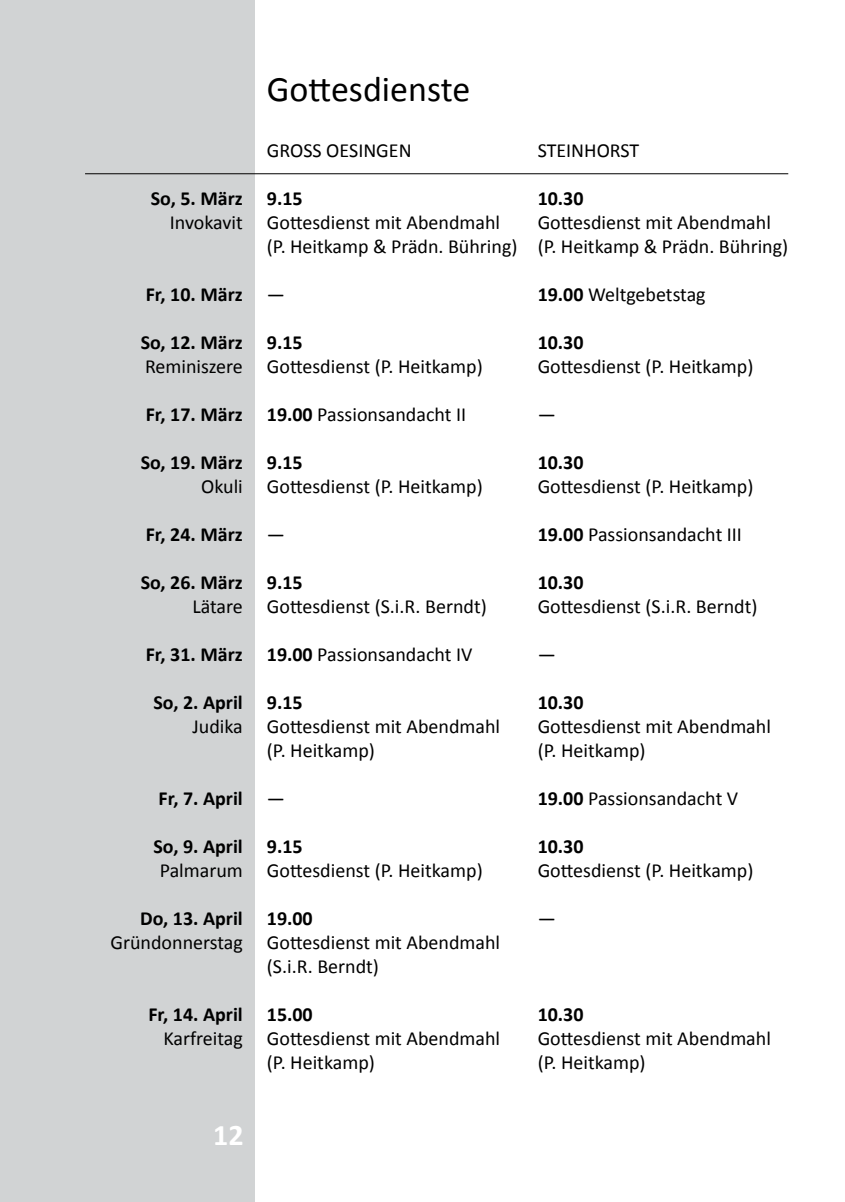
<style>
.page{position:relative;width:845px;height:1202px;background:#fff}
.page>*{position:absolute;margin:0;border:0;box-sizing:border-box;transform-origin:0 0}
.t1{font:36px "Calibri";color:#000}
.t2{font:700 30px "Calibri";color:#fff}
.t3{font:20px/24px "Calibri";color:#000}
.t4{font:700 20px "Calibri";color:#000}
.s1{font-weight:700}
</style>
<div class="page">
<div style="left:0;top:0;width:255px;height:1202px;background:#d1d3d4"></div>
<hr style="left:85px;top:173px;width:703px;height:1px;background:#000">
<p class="t4" style="left:151px;top:185px;width:93px">So, 5. März</p>
<p class="t3" style="left:170px;top:210px;width:74px">Invokavit</p>
<p class="t4" style="left:146px;top:281px;width:99px">Fr, 10. März</p>
<p class="t4" style="left:141px;top:329px;width:104px">So, 12. März</p>
<p class="t3" style="left:145px;top:354px;width:99px">Reminiszere</p>
<p class="t4" style="left:146px;top:401px;width:99px">Fr, 17. März</p>
<p class="t4" style="left:141px;top:449px;width:104px">So, 19. März</p>
<p class="t3" style="left:201px;top:474px;width:43px">Okuli</p>
<p class="t4" style="left:146px;top:521px;width:99px">Fr, 24. März</p>
<p class="t4" style="left:141px;top:569px;width:104px">So, 26. März</p>
<p class="t3" style="left:192px;top:594px;width:52px">Lätare</p>
<p class="t4" style="left:146px;top:641px;width:99px">Fr, 31. März</p>
<p class="t4" style="left:153px;top:689px;width:91px">So, 2. April</p>
<p class="t3" style="left:193px;top:714px;width:52px">Judika</p>
<p class="t4" style="left:159px;top:785px;width:86px">Fr, 7. April</p>
<p class="t4" style="left:153px;top:833px;width:91px">So, 9. April</p>
<p class="t3" style="left:160px;top:858px;width:85px">Palmarum</p>
<p class="t4" style="left:140px;top:905px;width:104px">Do, 13. April</p>
<p class="t3" style="left:111px;top:930px;width:134px">Gründonnerstag</p>
<p class="t4" style="left:148px;top:1001px;width:96px">Fr, 14. April</p>
<p class="t3" style="left:163px;top:1026px;width:81px">Karfreitag</p>
<h2 class="t2" style="left:213px;top:1116px;width:32px">12</h2>
<h1 class="t1" style="left:267px;top:66px;width:205px">Gottesdienste</h1>
<p class="t3" style="left:267px;top:138px;width:146px">GROSS OESINGEN</p>
<p class="t4" style="left:267px;top:185px;width:37px">9.15</p>
<p class="t3" style="left:267px;top:210px;width:252px">Gottesdienst mit Abendmahl (P. Heitkamp &amp; Prädn. Bühring)</p>
<p class="t3" style="left:267px;top:282px;width:20px">—</p>
<p class="t4" style="left:267px;top:329px;width:37px">9.15</p>
<p class="t3" style="left:267px;top:354px;width:217px">Gottesdienst (P. Heitkamp)</p>
<p class="t3" style="left:267px;top:402px;width:201px"><span class="s1">19.00</span> Passionsandacht II</p>
<p class="t4" style="left:267px;top:449px;width:37px">9.15</p>
<p class="t3" style="left:267px;top:474px;width:217px">Gottesdienst (P. Heitkamp)</p>
<p class="t3" style="left:267px;top:522px;width:20px">—</p>
<p class="t4" style="left:267px;top:569px;width:37px">9.15</p>
<p class="t3" style="left:267px;top:594px;width:221px">Gottesdienst (S.i.R. Berndt)</p>
<p class="t3" style="left:267px;top:642px;width:207px"><span class="s1">19.00</span> Passionsandacht IV</p>
<p class="t4" style="left:267px;top:689px;width:37px">9.15</p>
<p class="t3" style="left:267px;top:714px;width:235px">Gottesdienst mit Abendmahl (P. Heitkamp)</p>
<p class="t3" style="left:267px;top:786px;width:20px">—</p>
<p class="t4" style="left:267px;top:833px;width:37px">9.15</p>
<p class="t3" style="left:267px;top:858px;width:217px">Gottesdienst (P. Heitkamp)</p>
<p class="t4" style="left:267px;top:905px;width:47px">19.00</p>
<p class="t3" style="left:267px;top:930px;width:235px">Gottesdienst mit Abendmahl (S.i.R. Berndt)</p>
<p class="t4" style="left:267px;top:1001px;width:47px">15.00</p>
<p class="t3" style="left:267px;top:1026px;width:235px">Gottesdienst mit Abendmahl (P. Heitkamp)</p>
<p class="t3" style="left:538px;top:138px;width:103px">STEINHORST</p>
<p class="t4" style="left:538px;top:185px;width:47px">10.30</p>
<p class="t3" style="left:538px;top:210px;width:252px">Gottesdienst mit Abendmahl (P. Heitkamp &amp; Prädn. Bühring)</p>
<p class="t3" style="left:538px;top:282px;width:170px"><span class="s1">19.00</span> Weltgebetstag</p>
<p class="t4" style="left:538px;top:329px;width:47px">10.30</p>
<p class="t3" style="left:538px;top:354px;width:217px">Gottesdienst (P. Heitkamp)</p>
<p class="t3" style="left:538px;top:402px;width:20px">—</p>
<p class="t4" style="left:538px;top:449px;width:47px">10.30</p>
<p class="t3" style="left:538px;top:474px;width:217px">Gottesdienst (P. Heitkamp)</p>
<p class="t3" style="left:538px;top:522px;width:206px"><span class="s1">19.00</span> Passionsandacht III</p>
<p class="t4" style="left:538px;top:569px;width:47px">10.30</p>
<p class="t3" style="left:538px;top:594px;width:221px">Gottesdienst (S.i.R. Berndt)</p>
<p class="t3" style="left:538px;top:642px;width:20px">—</p>
<p class="t4" style="left:538px;top:689px;width:47px">10.30</p>
<p class="t3" style="left:538px;top:714px;width:235px">Gottesdienst mit Abendmahl (P. Heitkamp)</p>
<p class="t3" style="left:538px;top:786px;width:202px"><span class="s1">19.00</span> Passionsandacht V</p>
<p class="t4" style="left:538px;top:833px;width:47px">10.30</p>
<p class="t3" style="left:538px;top:858px;width:217px">Gottesdienst (P. Heitkamp)</p>
<p class="t3" style="left:538px;top:906px;width:20px">—</p>
<p class="t4" style="left:538px;top:1001px;width:47px">10.30</p>
<p class="t3" style="left:538px;top:1026px;width:235px">Gottesdienst mit Abendmahl (P. Heitkamp)</p>
</div>
